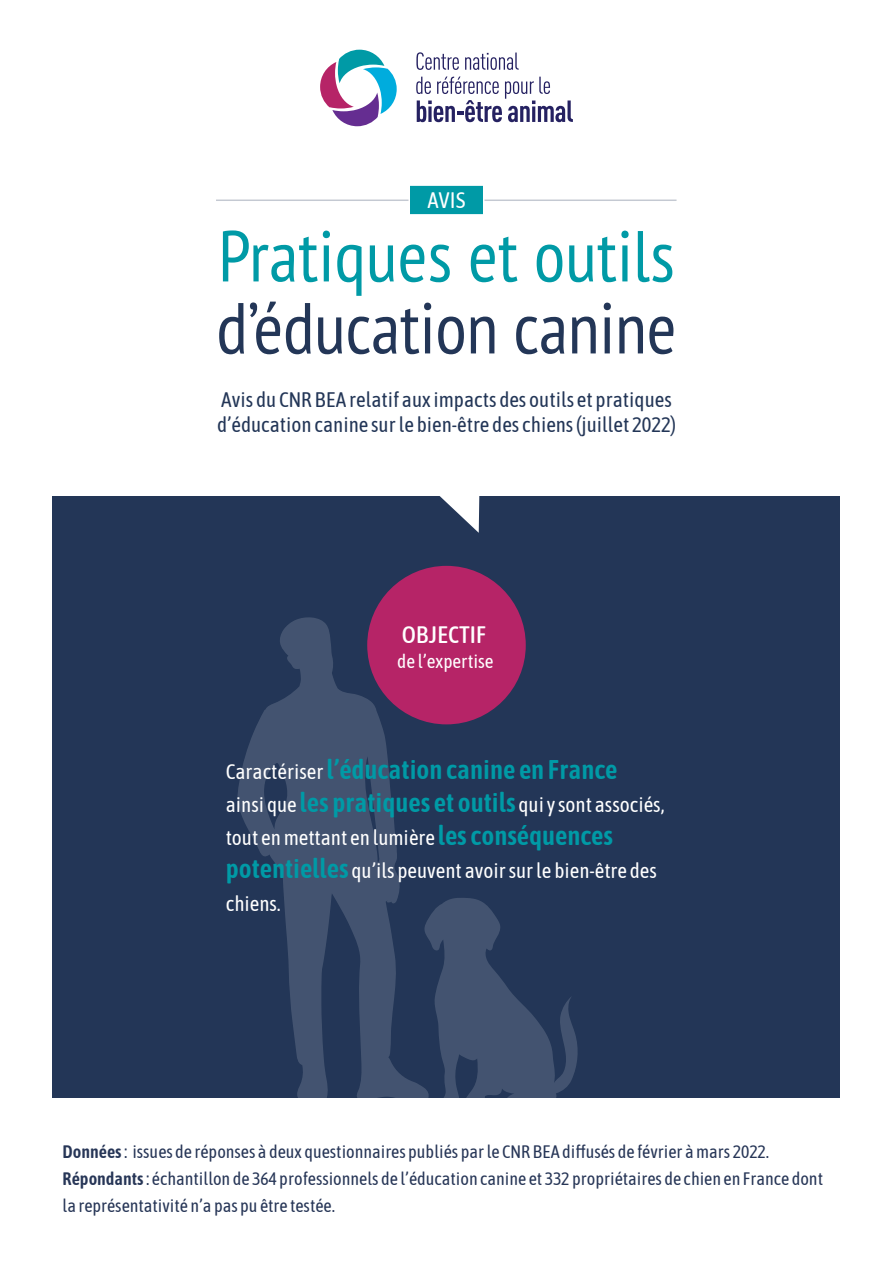
<style>
.page{position:relative;width:893px;height:1263px;background:#fff}
.page>*{position:absolute;margin:0;border:0;box-sizing:border-box;transform-origin:0 0}
.t1{font:condensed 72px "PT Sans";letter-spacing:.005em;color:#009aa6}
.t2{font:condensed 72px "PT Sans";color:#233657}
.t3{font:600 27px "Asap Condensed";color:#009aa6}
.t4{font:500 23.7px "Asap Condensed";color:#fff}
.t5{font:22.35px "Asap Condensed";color:#fff}
.t6{font:21px/33px "Asap Condensed";color:#fff}
.t7{font:21px/25.2px "Asap Condensed";color:#233657}
.t8{font:19.05px "Asap Condensed";color:#fff}
.t9{font:18px/27px "Asap Condensed";color:#273657}
.s1{font-weight:400;font-size:21px;color:#fff}
.s2{font-weight:600;font-size:27px;color:#009aa6}
.s3{font-weight:600}
</style>
<div class="page">
<div style="left:53px;top:497px;width:787px;height:601px;background:#233657"></div>
<svg style="left:320px;top:50px;width:77px;height:76px"></svg>
<svg style="left:416px;top:52px;width:43px;height:18px"></svg>
<svg style="left:465px;top:53px;width:54px;height:17px"></svg>
<svg style="left:416px;top:77px;width:157px;height:45px"></svg>
<svg style="left:413px;top:496px;width:67px;height:37px"></svg>
<svg style="left:238px;top:617px;width:191px;height:481px"></svg>
<svg style="left:424px;top:898px;width:154px;height:200px"></svg>
<div style="left:367px;top:566px;width:159px;height:158px;background:#b62467;border-radius:50%"></div>
<hr style="left:216px;top:200px;width:460px;height:1px;background:#233657">
<div style="left:408px;top:184px;width:76px;height:32px;background:#009aa6;border:2px solid #fff"></div>
<p class="t5" style="left:427px;top:185px;width:39px">AVIS</p>
<h1 class="t1" style="left:218px;top:210px;width:458px">Pratiques et outils</h1>
<h1 class="t2" style="left:216px;top:282px;width:461px">d’éducation canine</h1>
<p class="t7" style="left:217px;top:386px;width:460px">Avis du CNR BEA relatif aux impacts des outils et pratiques d’éducation canine sur le bien-être des chiens (juillet 2022)</p>
<h3 class="t4" style="left:402px;top:618px;width:86px">OBJECTIF</h3>
<p class="t8" style="left:397px;top:648px;width:98px">de l’expertise</p>
<h2 class="t3" style="left:226px;top:751px;width:393px"><span class="s1">Caractériser</span> l’éducation canine en France</h2>
<p class="t6" style="left:226px;top:787px;width:440px">ainsi que <span class="s2">les pratiques et outils</span> qui y sont associés, tout en mettant en lumière <span class="s2">les conséquences potentielles</span> qu’ils peuvent avoir sur le bien-être des chiens.</p>
<p class="t9" style="left:63px;top:1137px;width:762px"><span class="s3">Données</span> : issues de réponses à deux questionnaires publiés par le CNR BEA diffusés de février à mars 2022.<br><span class="s3">Répondants</span> : échantillon de 364 professionnels de l’éducation canine et 332 propriétaires de chien en France dont la représentativité n’a pas pu être testée.</p>
</div>
